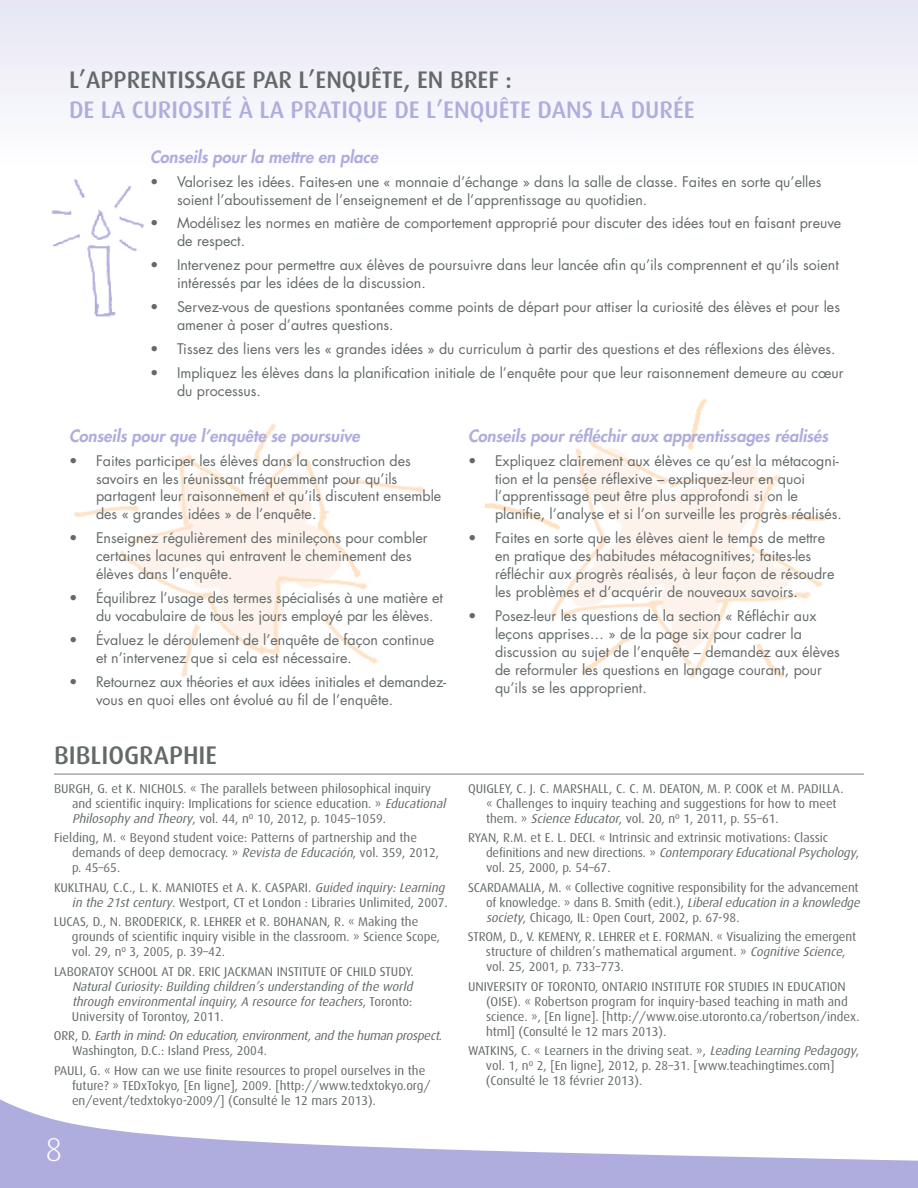
<style>
.page{position:relative;width:918px;height:1188px;background:#fff}
.page>*{position:absolute;margin:0;border:0;box-sizing:border-box;transform-origin:0 0}
.t1{font:300 33px "Dax";color:#fff}
.t2{font:500 25.5px "Dax";color:#636969}
.t3{font:500 24px/30px "Dax";color:#afadde}
.t4{font:italic 800 16.5px "Futura";color:#afadde}
.t5{font:14.25px/18px "Futura";color:#636969}
.t6{font:12.75px/15px "Dax";color:#636969}
.t7{font:italic 12.75px/15px "Dax";color:#636969}
.s1{color:#636969}
.s2{font-style:italic}
.s3{font-style:normal}
</style>
<div class="page">
<div style="left:0;top:0;width:918px;height:171px;background:#f2f2f9"></div>
<svg style="left:0;top:1099px;width:918px;height:89px"></svg>
<img style="left:74px;top:424px;width:350px;height:253px">
<img style="left:486px;top:398px;width:341px;height:280px">
<img style="left:51px;top:179px;width:94px;height:138px">
<hr style="left:54px;top:773px;width:810px;height:2px;background:#a7aaa9">
<h3 class="t3" style="left:69px;top:64px;width:627px"><span class="s1">L’APPRENTISSAGE PAR L’ENQUÊTE, EN BREF :<br></span>DE LA CURIOSITÉ À LA PRATIQUE DE L’ENQUÊTE DANS LA DURÉE</h3>
<p class="t4" style="left:150px;top:145px;width:229px">Conseils pour la mettre en place</p>
<p class="t5" style="left:177px;top:172px;width:646px;text-indent:-27px">• Valorisez les idées. Faites-en une « monnaie d’échange » dans la salle de classe. Faites en sorte qu’elles soient l’aboutissement de l’enseignement et de l’apprentissage au quotidien.</p>
<p class="t5" style="left:177px;top:214px;width:666px;text-indent:-27px">• Modélisez les normes en matière de comportement approprié pour discuter des idées tout en faisant preuve de respect.</p>
<p class="t5" style="left:177px;top:256px;width:663px;text-indent:-27px">• Intervenez pour permettre aux élèves de poursuivre dans leur lancée afin qu’ils comprennent et qu’ils soient intéressés par les idées de la discussion.</p>
<p class="t5" style="left:177px;top:298px;width:665px;text-indent:-27px">• Servez-vous de questions spontanées comme points de départ pour attiser la curiosité des élèves et pour les amener à poser d’autres questions.</p>
<p class="t5" style="left:150px;top:340px;width:687px">• Tissez des liens vers les « grandes idées » du curriculum à partir des questions et des réflexions des élèves.</p>
<p class="t5" style="left:177px;top:364px;width:668px;text-indent:-27px">• Impliquez les élèves dans la planification initiale de l’enquête pour que leur raisonnement demeure au cœur du processus.</p>
<p class="t4" style="left:69px;top:424px;width:292px">Conseils pour que l’enquête se poursuive</p>
<p class="t5" style="left:96px;top:451px;width:347px;text-indent:-27px">• Faites participer les élèves dans la construction des savoirs en les réunissant fréquemment pour qu’ils partagent leur raisonnement et qu’ils discutent ensemble des « grandes idées » de l’enquête.</p>
<p class="t5" style="left:96px;top:529px;width:333px;text-indent:-27px">• Enseignez régulièrement des minileçons pour combler certaines lacunes qui entravent le cheminement des élèves dans l’enquête.</p>
<p class="t5" style="left:96px;top:589px;width:348px;text-indent:-27px">• Équilibrez l’usage des termes spécialisés à une matière et du vocabulaire de tous les jours employé par les élèves.</p>
<p class="t5" style="left:96px;top:631px;width:340px;text-indent:-27px">• Évaluez le déroulement de l’enquête de façon continue et n’intervenez que si cela est nécessaire.</p>
<p class="t5" style="left:96px;top:673px;width:352px;text-indent:-27px">• Retournez aux théories et aux idées initiales et demandez&shy;vous en quoi elles ont évolué au fil de l’enquête.</p>
<p class="t4" style="left:468px;top:424px;width:362px">Conseils pour réfléchir aux apprentissages réalisés</p>
<p class="t5" style="left:495px;top:451px;width:348px;text-indent:-27px">• Expliquez clairement aux élèves ce qu’est la métacogni&shy;tion et la pensée réflexive – expliquez-leur en quoi l’apprentissage peut être plus approfondi si on le planifie, l’analyse et si l’on surveille les progrès réalisés.</p>
<p class="t5" style="left:495px;top:529px;width:341px;text-indent:-27px">• Faites en sorte que les élèves aient le temps de mettre en pratique des habitudes métacognitives; faites-les réfléchir aux progrès réalisés, à leur façon de résoudre les problèmes et d’acquérir de nouveaux savoirs.</p>
<p class="t5" style="left:495px;top:607px;width:346px;text-indent:-27px">• Posez-leur les questions de la section « Réfléchir aux leçons apprises… » de la page six pour cadrer la discussion au sujet de l’enquête – demandez aux élèves de reformuler les questions en langage courant, pour qu’ils se les approprient.</p>
<h2 class="t2" style="left:54px;top:741px;width:165px">BIBLIOGRAPHIE</h2>
<p class="t6" style="left:72px;top:781px;width:378px;text-indent:-18px">BURGH, G. et K. NICHOLS. « The parallels between philosophical inquiry and scientific inquiry: Implications for science education. » <span class="s2">Educational<br>Philosophy and Theory</span>, vol. 44, n<sup>o</sup> 10, 2012, p. 1045–1059.</p>
<p class="t6" style="left:72px;top:831px;width:369px;text-indent:-18px">Fielding, M. « Beyond student voice: Patterns of partnership and the demands of deep democracy. » <span class="s2">Revista de Educación</span>, vol. 359, 2012, p. 45–65.</p>
<p class="t6" style="left:54px;top:880px;width:395px;text-align:right">KUKLTHAU, C.C., L. K. MANIOTES et A. K. CASPARI. <span class="s2">Guided inquiry:Learning in the 21stcentury</span>. Westport, CT et London : Libraries Unlimited, 2007.</p>
<p class="t6" style="left:72px;top:915px;width:370px;text-indent:-18px">LUCAS, D., N. BRODERICK, R. LEHRER et R. BOHANAN, R. « Making the grounds of scientific inquiry visible in the classroom. » Science Scope, vol. 29, n<sup>o</sup> 3, 2005, p. 39–42.</p>
<p class="t7" style="left:72px;top:964px;width:345px;text-indent:-18px"><span class="s3">LABORATOY SCHOOL AT DR. ERIC JACKMAN INSTITUTE OF CHILD STUDY.<br></span>NaturalCuriosity:Building children’sunderstanding ofthe world through environmentalinquiry,A resource forteachers<span class="s3">, T o r o n t o :<br>University of Torontoy, 2011.</span></p>
<p class="t7" style="left:72px;top:1029px;width:372px;text-indent:-18px"><span class="s3">O R R , D .</span> Earth in mind:On education,environment,and the human prospect<span class="s3">.<br>Washington, D.C.: Island Press, 2004.</span></p>
<p class="t6" style="left:72px;top:1063px;width:360px;text-indent:-18px">PAULI, G. « How can we use finite resources to propel ourselves in the future? » TEDxTokyo, [En ligne], 2009. [http://www.tedxtokyo.org/ en/event/tedxtokyo-2009/] (Consulté le 12 mars 2013).</p>
<h1 class="t1" style="left:46px;top:1132px;width:18px">8</h1>
<p class="t6" style="left:486px;top:781px;width:359px;text-indent:-18px">QUIGLEY, C. J. C. MARSHALL, C. C. M. DEATON, M. P. COOK et M. PADILLA. « Challenges to inquiry teaching and suggestions for how to meet them. » <span class="s2">Science Educator</span>, vol. 20, n<sup>o</sup> 1, 2011, p. 55–61.</p>
<p class="t6" style="left:486px;top:831px;width:375px;text-indent:-18px">RYAN, R.M. et E. L. DECI. « Intrinsic and extrinsic motivations: Classic<br>d e fi n i t i o n s a n d n e w d i r e c t i o n s . » <span class="s2">Contemporary EducationalPsychology</span>, vol. 25, 2000, p. 54–67.</p>
<p class="t6" style="left:486px;top:880px;width:378px;text-indent:-18px">SCARDAMALIA, M. « Collective cognitive responsibility for the advancement of knowledge. » dans B. Smith (edit.), <span class="s2">Liberaleducation in a knowledge society</span>, Chicago, IL: Open Court, 2002, p. 67-98.</p>
<p class="t6" style="left:486px;top:930px;width:372px;text-indent:-18px">STROM, D., V. KEMENY, R. LEHRER et E. FORMAN. « Visualizing the emergent structure of children’s mathematical argument. » <span class="s2">Cognitive Science</span>, vol. 25, 2001, p. 733–773.</p>
<p class="t6" style="left:486px;top:979px;width:375px;text-indent:-18px">UNIVERSITY OF TORONTO, ONTARIO INSTITUTE FOR STUDIES IN EDUCATION (OISE). « Robertson program for inquiry-based teaching in math and science. », [En ligne]. [http://www.oise.utoronto.ca/robertson/index. html] (Consulté le 12 mars 2013).</p>
<p class="t6" style="left:486px;top:1044px;width:375px;text-indent:-18px">WATKINS, C. « Learners in the driving seat. », <span class="s2">Leading Learning Pedagogy</span>, vol. 1, n<sup>o</sup> 2, [En ligne], 2012, p. 28–31. [www.teachingtimes.com] (Consulté le 18 février 2013).</p>
</div>
